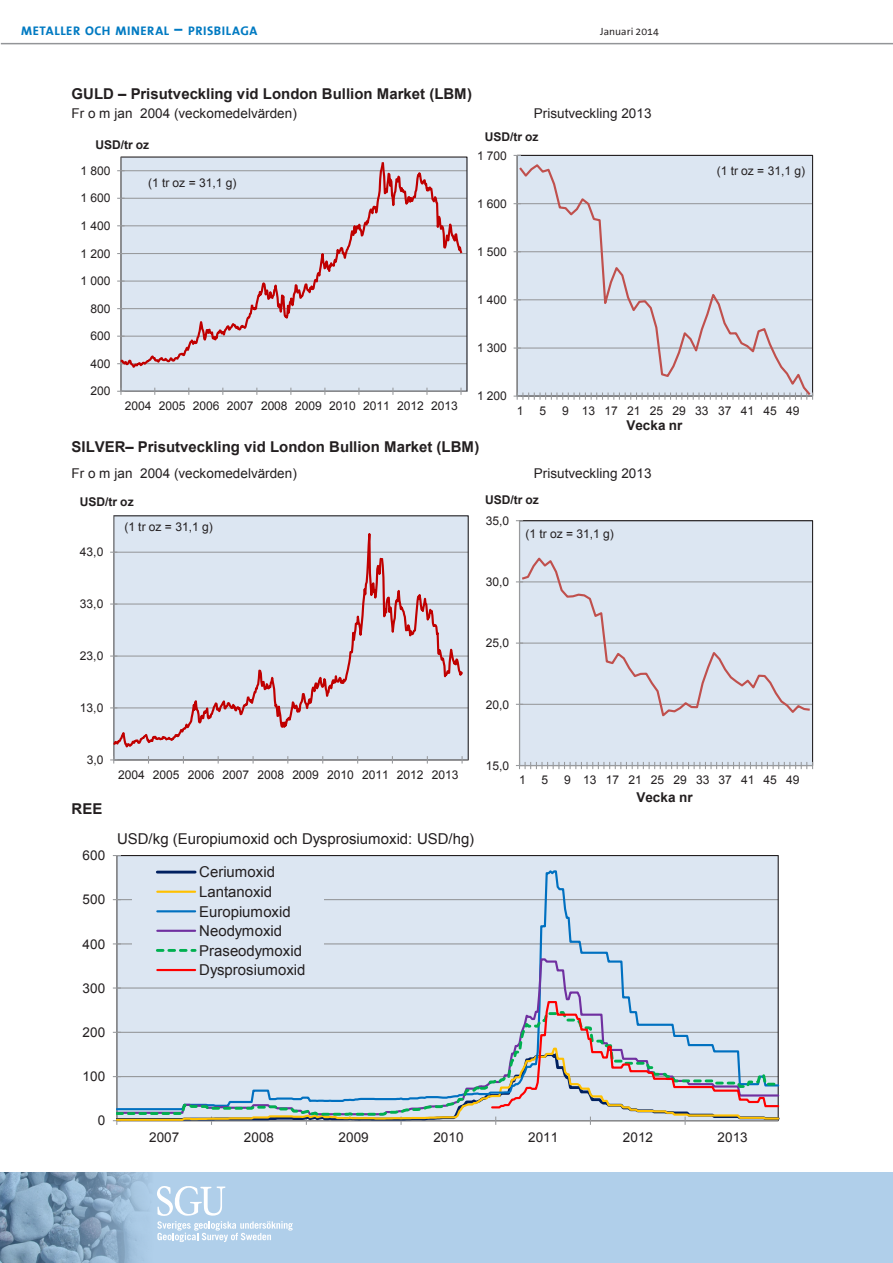
<style>
.page{position:relative;width:893px;height:1263px;background:#fff}
.page>*{position:absolute;margin:0;border:0;box-sizing:border-box;transform-origin:0 0}
.t1{font:15px/19.6px "Arial";color:#231f20}
.t2{font:700 15px "Arial";color:#231f20}
.t3{font:700 15px "Arial";color:#231f20}
.t4{font:13.5px "Arial";letter-spacing:.005em;color:#231f20}
.t5{font:700 13.5px "Arial";color:#231f20}
.rubrik{font:700 12.6px "The Sans Office";letter-spacing:.045em;color:#007ac2}
.t6{font:12px/24.5px "Arial";letter-spacing:-.005em;color:#231f20}
.t7{font:700 12px "Arial";letter-spacing:-.005em;color:#231f20}
.t8{font:10.5px "The Sans Office";letter-spacing:.005em;color:#231f20}
.s1{font-size:18px}
.s2{font-weight:700}
</style>
<div class="page">
<svg style="left:0;top:1172px;width:893px;height:91px;background:#a7c6e1"></svg>
<svg style="left:157px;top:1186px;width:136px;height:56px;background:#bed7ed"></svg>
<hr style="left:1px;top:43px;width:892px;height:1px;background:#939598">
<hr style="left:114px;top:707px;width:354px;height:1px;background:#989a9d">
<hr style="left:114px;top:655px;width:354px;height:2px;background:#989a9d">
<hr style="left:114px;top:603px;width:354px;height:2px;background:#989a9d">
<hr style="left:114px;top:552px;width:354px;height:1px;background:#989a9d">
<hr style="left:114px;top:759px;width:354px;height:1px;background:#989a9d">
<svg style="left:110px;top:515px;width:355px;height:248px;background:#d8dae5"></svg>
<div style="left:121px;top:157px;width:346px;height:234px;background:#dce6f2"></div>
<hr style="left:121px;top:363px;width:346px;height:1px;background:#989a9d">
<hr style="left:121px;top:336px;width:346px;height:1px;background:#989a9d">
<hr style="left:121px;top:308px;width:346px;height:1px;background:#989a9d">
<hr style="left:121px;top:281px;width:346px;height:1px;background:#989a9d">
<hr style="left:121px;top:253px;width:346px;height:1px;background:#989a9d">
<hr style="left:121px;top:225px;width:346px;height:1px;background:#989a9d">
<hr style="left:121px;top:198px;width:346px;height:1px;background:#989a9d">
<hr style="left:121px;top:170px;width:346px;height:1px;background:#989a9d">
<hr style="left:120px;top:157px;width:1px;height:234px;background:#989a9d">
<hr style="left:121px;top:391px;width:346px;height:1px;background:#989a9d">
<svg style="left:117px;top:388px;width:8px;height:7px"></svg>
<svg style="left:460px;top:388px;width:2px;height:7px"></svg>
<svg style="left:117px;top:160px;width:347px;height:210px"></svg>
<div style="left:117px;top:855px;width:661px;height:266px;background:#dce6f2"></div>
<hr style="left:117px;top:899px;width:661px;height:1px;background:#939598">
<hr style="left:116px;top:855px;width:1px;height:266px;background:#989a9d">
<svg style="left:479px;top:868px;width:300px;height:75px"></svg>
<div style="left:133px;top:862px;width:191px;height:118px;background:#dce6f2"></div>
<hr style="left:157px;top:871px;width:38px;height:2px;background:#002060">
<hr style="left:157px;top:891px;width:38px;height:2px;background:#ffc000">
<hr style="left:157px;top:910px;width:38px;height:2px;background:#0070c0">
<hr style="left:157px;top:930px;width:38px;height:2px;background:#7030a0">
<svg style="left:113px;top:943px;width:667px;height:182px"></svg>
<hr style="left:157px;top:969px;width:38px;height:2px;background:#f00">
<div style="left:517px;top:155px;width:296px;height:241px;background:#dce6f2"></div>
<hr style="left:517px;top:155px;width:1px;height:241px;background:#989a9d">
<svg style="left:514px;top:392px;width:299px;height:8px"></svg>
<svg style="left:517px;top:162px;width:296px;height:235px"></svg>
<div style="left:519px;top:521px;width:294px;height:245px;background:#dce6f2"></div>
<hr style="left:519px;top:521px;width:1px;height:244px;background:#989a9d">
<svg style="left:516px;top:762px;width:297px;height:7px"></svg>
<svg style="left:520px;top:555px;width:292px;height:164px"></svg>
<p class="rubrik" style="left:21px;top:24px;width:238px">METALLER OCH MINERAL <span class="s1">–</span> PRISBILAGA</p>
<p class="t8" style="left:600px;top:26px;width:60px">Januari 2014</p>
<p class="t2" style="left:72px;top:84px;width:402px">GULD ‒ Prisutveckling vid London Bullion Market (LBM)</p>
<p class="t4" style="left:71px;top:104px;width:227px">Fr o m jan 2004 (veckomedelvärden)</p>
<p class="t4" style="left:534px;top:104px;width:119px">Prisutveckling 2013</p>
<p class="t7" style="left:95px;top:137px;width:55px">USD/tr oz</p>
<p class="t6" style="left:148px;top:171px;width:90px">(1 tr oz = 31,1 g)</p>
<p class="t6" style="left:81px;top:159px;width:31px">1 800</p>
<p class="t6" style="left:81px;top:186px;width:31px">1 600</p>
<p class="t6" style="left:81px;top:214px;width:31px">1 400</p>
<p class="t6" style="left:81px;top:241px;width:31px">1 200</p>
<p class="t6" style="left:81px;top:269px;width:31px">1 000</p>
<p class="t6" style="left:90px;top:296px;width:22px">800</p>
<p class="t6" style="left:90px;top:324px;width:22px">600</p>
<p class="t6" style="left:90px;top:351px;width:22px">400</p>
<p class="t7" style="left:485px;top:128px;width:55px">USD/tr oz</p>
<p class="t6" style="left:477px;top:143px;width:31px">1 700</p>
<p class="t6" style="left:477px;top:191px;width:31px">1 600</p>
<p class="t6" style="left:477px;top:240px;width:31px">1 500</p>
<p class="t6" style="left:477px;top:288px;width:31px">1 400</p>
<p class="t6" style="left:477px;top:336px;width:31px">1 300</p>
<p class="t6" style="left:717px;top:159px;width:90px">(1 tr oz = 31,1 g)</p>
<p class="t6" style="left:90px;top:379px;width:22px">200</p>
<p class="t6" style="left:125px;top:393px;width:334px">2004 2005 2006 2007 2008 2009 2010 2011 2012 2013</p>
<p class="t6" style="left:477px;top:384px;width:31px">1 200</p>
<p class="t6" style="left:517px;top:398px;width:8px">1</p>
<p class="t6" style="left:539px;top:398px;width:8px">5</p>
<p class="t6" style="left:562px;top:398px;width:239px">9 13 17 21 25 29 33 37 41 45 49</p>
<p class="t5" style="left:626px;top:416px;width:58px">Vecka nr</p>
<p class="t2" style="left:72px;top:436px;width:409px">SILVER‒ Prisutveckling vid London Bullion Market (LBM)</p>
<p class="t4" style="left:71px;top:464px;width:227px">Fr o m jan 2004 (veckomedelvärden)</p>
<p class="t4" style="left:534px;top:464px;width:119px">Prisutveckling 2013</p>
<p class="t6" style="left:124px;top:490px;width:90px;text-indent:-45px"><span class="s2">USD/tr oz<br></span>(1 tr oz = 31,1 g)</p>
<p class="t6" style="left:80px;top:540px;width:25px">43,0</p>
<p class="t6" style="left:80px;top:592px;width:25px">33,0</p>
<p class="t6" style="left:80px;top:644px;width:25px">23,0</p>
<p class="t6" style="left:80px;top:696px;width:25px">13,0</p>
<p class="t7" style="left:485px;top:491px;width:55px">USD/tr oz</p>
<p class="t6" style="left:526px;top:522px;width:90px">(1 tr oz = 31,1 g)</p>
<p class="t6" style="left:486px;top:508px;width:25px">35,0</p>
<p class="t6" style="left:486px;top:570px;width:25px">30,0</p>
<p class="t6" style="left:486px;top:631px;width:25px">25,0</p>
<p class="t6" style="left:486px;top:692px;width:25px">20,0</p>
<p class="t6" style="left:87px;top:748px;width:18px">3,0</p>
<p class="t3" style="left:72px;top:798px;width:32px">REE</p>
<p class="t4" style="left:83px;top:846px;width:24px">600</p>
<p class="t4" style="left:83px;top:891px;width:24px">500</p>
<p class="t4" style="left:83px;top:935px;width:24px">400</p>
<p class="t4" style="left:83px;top:979px;width:24px">300</p>
<p class="t6" style="left:118px;top:762px;width:342px">2004 2005 2006 2007 2008 2009 2010 2011 2012 2013</p>
<p class="t1" style="left:117px;top:829px;width:359px">USD/kg (Europiumoxid och Dysprosiumoxid: USD/hg)</p>
<p class="t1" style="left:199px;top:862px;width:108px">Ceriumoxid<br>Lantanoxid<br>Europiumoxid<br>Neodymoxid<br>Praseodymoxid<br>Dysprosiumoxid</p>
<p class="t6" style="left:486px;top:753px;width:25px">15,0</p>
<p class="t6" style="left:519px;top:768px;width:8px">1</p>
<p class="t6" style="left:542px;top:768px;width:8px">5</p>
<p class="t6" style="left:564px;top:768px;width:237px">9 13 17 21 25 29 33 37 41 45 49</p>
<p class="t5" style="left:636px;top:788px;width:58px">Vecka nr</p>
<p class="t4" style="left:83px;top:1023px;width:24px">200</p>
<p class="t4" style="left:83px;top:1067px;width:24px">100</p>
<p class="t4" style="left:98px;top:1112px;width:9px">0</p>
<p class="t4" style="left:149px;top:1128px;width:32px">2007</p>
<p class="t4" style="left:244px;top:1128px;width:32px">2008</p>
<p class="t4" style="left:339px;top:1128px;width:32px">2009</p>
<p class="t4" style="left:433px;top:1128px;width:32px">2010</p>
<p class="t4" style="left:528px;top:1128px;width:32px">2011</p>
<p class="t4" style="left:623px;top:1128px;width:32px">2012</p>
<p class="t4" style="left:718px;top:1128px;width:32px">2013</p>
</div>
